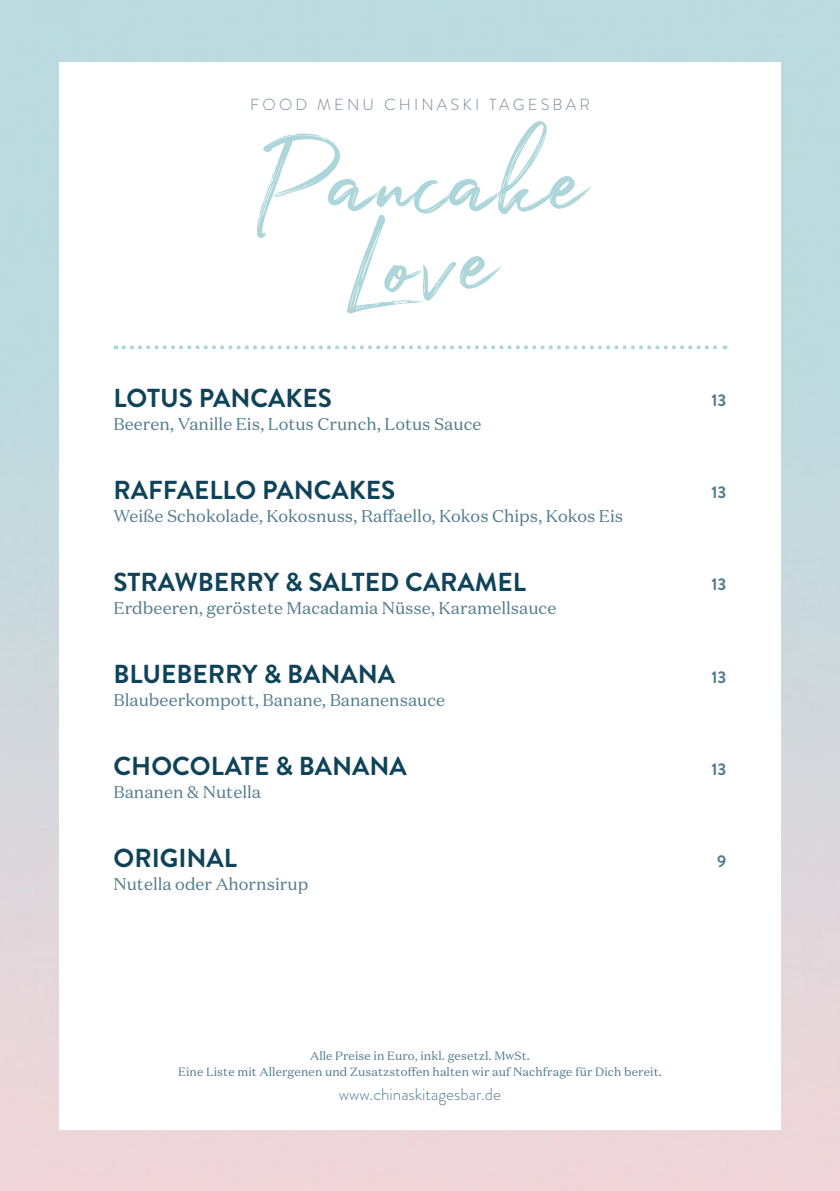
<style>
.page{position:relative;width:840px;height:1191px;background:#fff}
.page>*{position:absolute;margin:0;border:0;box-sizing:border-box;transform-origin:0 0}
.GRUPPE{font:116px "Julietta Messie Demo";color:#acd6da}
.PRODUKT{font:700 26px "Brandon Grotesque";color:#0e4359}
.Ingredience{font:700 26px "Brandon Grotesque";color:#0e4359}
.Ingredience-2{font:17px "Domaine Text";color:#527c8e}
.t1{font:300 17px "Brandon Grotesque";color:#527c8e}
.PREISE{font:700 17px "Brandon Grotesque";color:#527c8e}
.t2{font:300 16px "Brandon Grotesque";letter-spacing:.2em;color:#758798}
.t3{font:12px/16px "Domaine Text";letter-spacing:.01em;color:#527c8e;text-align:center}
</style>
<div class="page">
<svg style="left:123px;top:345px;width:602px;height:4px"></svg>
<p class="t2" style="left:250px;top:94px;width:341px">FOOD MENU CHINASKI TAGESBAR</p>
<p class="GRUPPE" style="left:257px;top:103px;width:327px">Pancake</p>
<p class="GRUPPE" style="left:346px;top:183px;width:148px">Love</p>
<p class="PRODUKT" style="left:113px;top:379px;width:220px">LOTUS PANCAKES</p>
<p class="Ingredience-2" style="left:113px;top:413px;width:369px">Beeren, Vanille Eis, Lotus Crunch, Lotus Sauce</p>
<p class="Ingredience" style="left:113px;top:471px;width:283px">RAFFAELLO PANCAKES</p>
<p class="Ingredience-2" style="left:113px;top:505px;width:511px">Weiße Schokolade, Kokosnuss, Raffaello, Kokos Chips, Kokos Eis</p>
<p class="Ingredience" style="left:113px;top:563px;width:414px">STRAWBERRY &amp; SALTED CARAMEL</p>
<p class="Ingredience-2" style="left:113px;top:597px;width:444px">Erdbeeren, geröstete Macadamia Nüsse, Karamellsauce</p>
<p class="PRODUKT" style="left:113px;top:655px;width:283px">BLUEBERRY &amp; BANANA</p>
<p class="Ingredience-2" style="left:113px;top:689px;width:333px">Blaubeerkompott, Banane, Bananensauce</p>
<p class="PRODUKT" style="left:113px;top:747px;width:294px">CHOCOLATE &amp; BANANA</p>
<p class="Ingredience-2" style="left:113px;top:781px;width:149px">Bananen &amp; Nutella</p>
<p class="PRODUKT" style="left:113px;top:839px;width:125px">ORIGINAL</p>
<p class="Ingredience-2" style="left:113px;top:873px;width:196px">Nutella oder Ahornsirup</p>
<p class="PREISE" style="left:711px;top:389px;width:16px">13</p>
<p class="PREISE" style="left:711px;top:481px;width:16px">13</p>
<p class="PREISE" style="left:711px;top:573px;width:16px">13</p>
<p class="PREISE" style="left:711px;top:665px;width:16px">13</p>
<p class="PREISE" style="left:711px;top:757px;width:16px">13</p>
<p class="PREISE" style="left:717px;top:849px;width:11px">9</p>
<p class="t3" style="left:178px;top:1047px;width:485px">Alle Preise in Euro, inkl. gesetzl. MwSt.<br>Eine Liste mit Allergenen und Zusatzstoffen halten wir auf Nachfrage für Dich bereit.</p>
<p class="t1" style="left:338px;top:1082px;width:164px">www.chinaskitagesbar.de</p>
</div>
